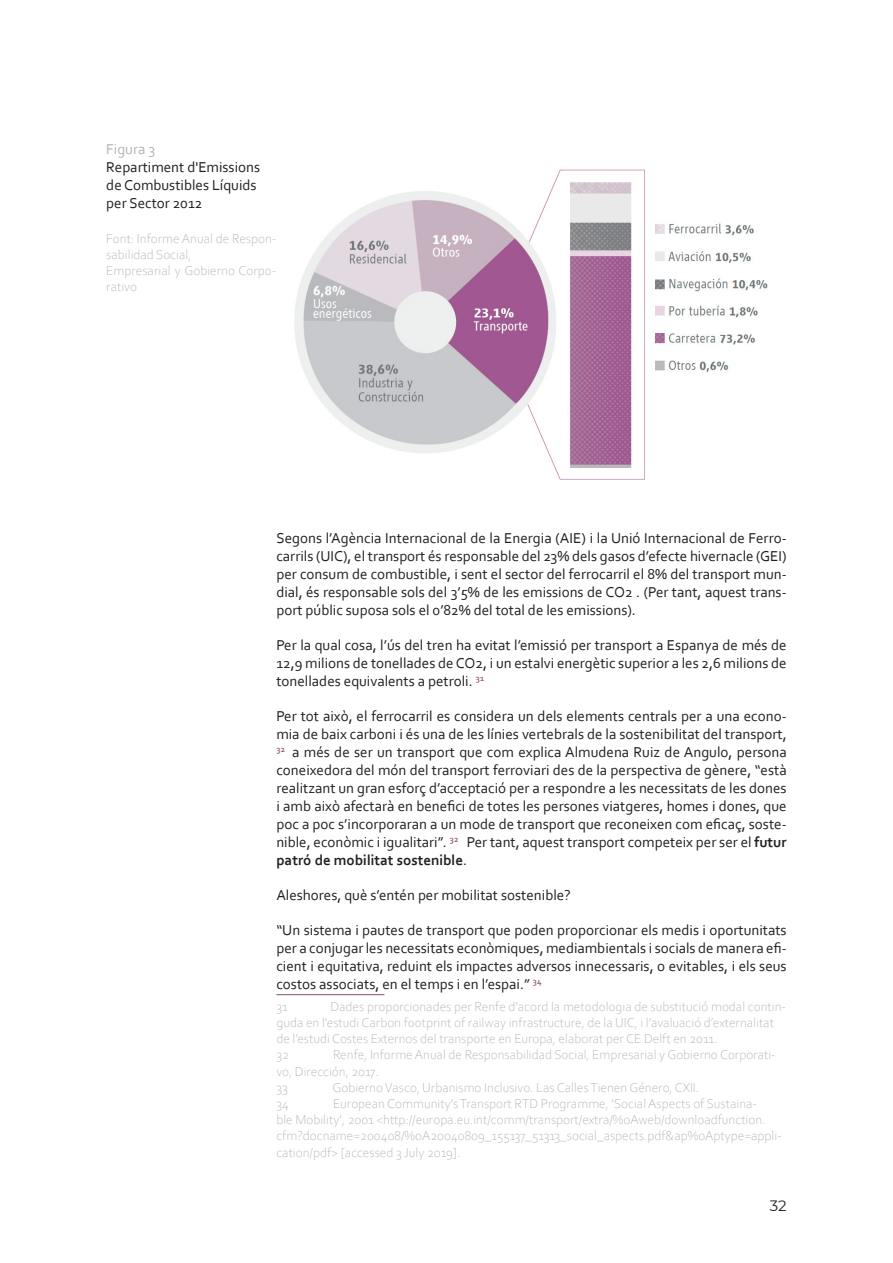
<style>
.page{position:relative;width:893px;height:1263px;background:#fff}
.page>*{position:absolute;margin:0;border:0;box-sizing:border-box;transform-origin:0 0}
.t1{font:15px/18px "Corbel";color:#231f20;text-align:justify}
.Subtítulo{font:15px "Corbel";color:#b4b4b4}
.t2{font:15px "Montserrat";color:#231f20}
.Cita{font:300 13.5px/16.2px "Corbel";color:#b4b4b4}
.s1{font-weight:700}
</style>
<div class="page">
<hr style="left:276px;top:994px;width:108px;height:1px;background:#98656e">
<img style="left:294px;top:169px;width:474px;height:311px">
<p class="Subtítulo" style="left:106px;top:140px;width:50px">Figura 3</p>
<p class="t1" style="left:106px;top:158px;width:155px;text-align:left">Repartiment d'Emissions de Combustibles Líquids per Sector 2012</p>
<p class="Cita" style="left:106px;top:229px;width:172px">Font: Informe Anual de Respon&shy;sabilidad Social,</p>
<p class="Cita" style="left:106px;top:262px;width:172px">Empresarial y Gobierno Corpo&shy;rativo</p>
<p class="t1" style="left:276px;top:528px;width:512px">Segons l’Agència Internacional de la Energia (AIE) i la Unió Internacional de Ferro&shy;carrils (UIC), el transport és responsable del 23% dels gasos d’efecte hivernacle (GEI) per consum de combustible, i sent el sector del ferrocarril el 8% del transport mun&shy;dial, és responsable sols del 3’5% de les emissions de CO2 . (Per tant, aquest trans&shy;port públic suposa sols el 0’82% del total de les emissions).</p>
<p class="t1" style="left:276px;top:635px;width:512px">Per la qual cosa, l’ús del tren ha evitat l’emissió per transport a Espanya de més de 12,9 milions de tonellades de CO2, i un estalvi energètic superior a les 2,6 milions de tonellades equivalents a petroli. <sup>31</sup> <sup>1</sup></p>
<p class="t1" style="left:276px;top:706px;width:512px">Per tot això, el ferrocarril es considera un dels elements centrals per a una econo&shy;mia de baix carboni i és una de les línies vertebrals de la sostenibilitat del transport, <sup>32</sup> <sup>2</sup>a més de ser un transport que com explica Almudena Ruiz de Angulo, persona coneixedora del món del transport ferroviari des de la perspectiva de gènere, “està realitzant un gran esforç d’acceptació per a respondre a les necessitats de les dones i amb això afectarà en benefici de totes les persones viatgeres, homes i dones, que poc a poc s’incorporaran a un mode de transport que reconeixen com eficaç, soste&shy;nible, econòmic i igualitari”. <sup>32</sup> <sup>3</sup> Per tant, aquest transport competeix per ser el <span class="s1">futur patró de mobilitat sostenible</span>.</p>
<p class="t1" style="left:276px;top:885px;width:296px">Aleshores, què s’entén per mobilitat sostenible?</p>
<p class="t1" style="left:276px;top:920px;width:512px">“Un sistema i pautes de transport que poden proporcionar els medis i oportunitats per a conjugar les necessitats econòmiques, mediambientals i socials de manera efi&shy;cient i equitativa, reduint els impactes adversos innecessaris, o evitables, i els seus costos associats, en el temps i en l’espai.” <sup>34</sup> <sup>4</sup></p>
<p class="Cita" style="left:276px;top:998px;width:13px">31</p>
<p class="Cita" style="left:276px;top:998px;width:511px;text-indent:54px">Dades proporcionades per Renfe d’acord la metodologia de substitució modal contin&shy;guda en l’estudi Carbon footprint of railway infrastructure, de la UIC, i l’avaluació d’externalitat de l’estudi Costes Externos del transporte en Europa, elaborat per CE Delft en 2011.</p>
<p class="Cita" style="left:276px;top:1046px;width:14px">32</p>
<p class="Cita" style="left:276px;top:1046px;width:501px;text-indent:57px">Renfe, Informe Anual de Responsabilidad Social, Empresarial y Gobierno Corporati&shy;vo, Dirección, 2017.</p>
<p class="Cita" style="left:276px;top:1079px;width:13px">33</p>
<p class="Cita" style="left:332px;top:1079px;width:368px">Gobierno Vasco, Urbanismo Inclusivo. Las Calles Tienen Género, CXII.</p>
<p class="Cita" style="left:276px;top:1095px;width:14px">34</p>
<p class="Cita" style="left:276px;top:1095px;width:507px;text-indent:57px">European Community’s Transport RTD Programme, ‘Social Aspects of Sustaina-<br>ble Mobility’, 2001 &lt;http://europa.eu.int/comm/transport/extra/%0Aweb/downloadfunction. cfm?docname=200408/%0A20040809_155137_51313_social_aspects.pdf&amp;ap%0Aptype=appli&shy;cation/pdf&gt; [accessed 3 July 2019].</p>
<p class="t2" style="left:770px;top:1196px;width:18px">32</p>
</div>
